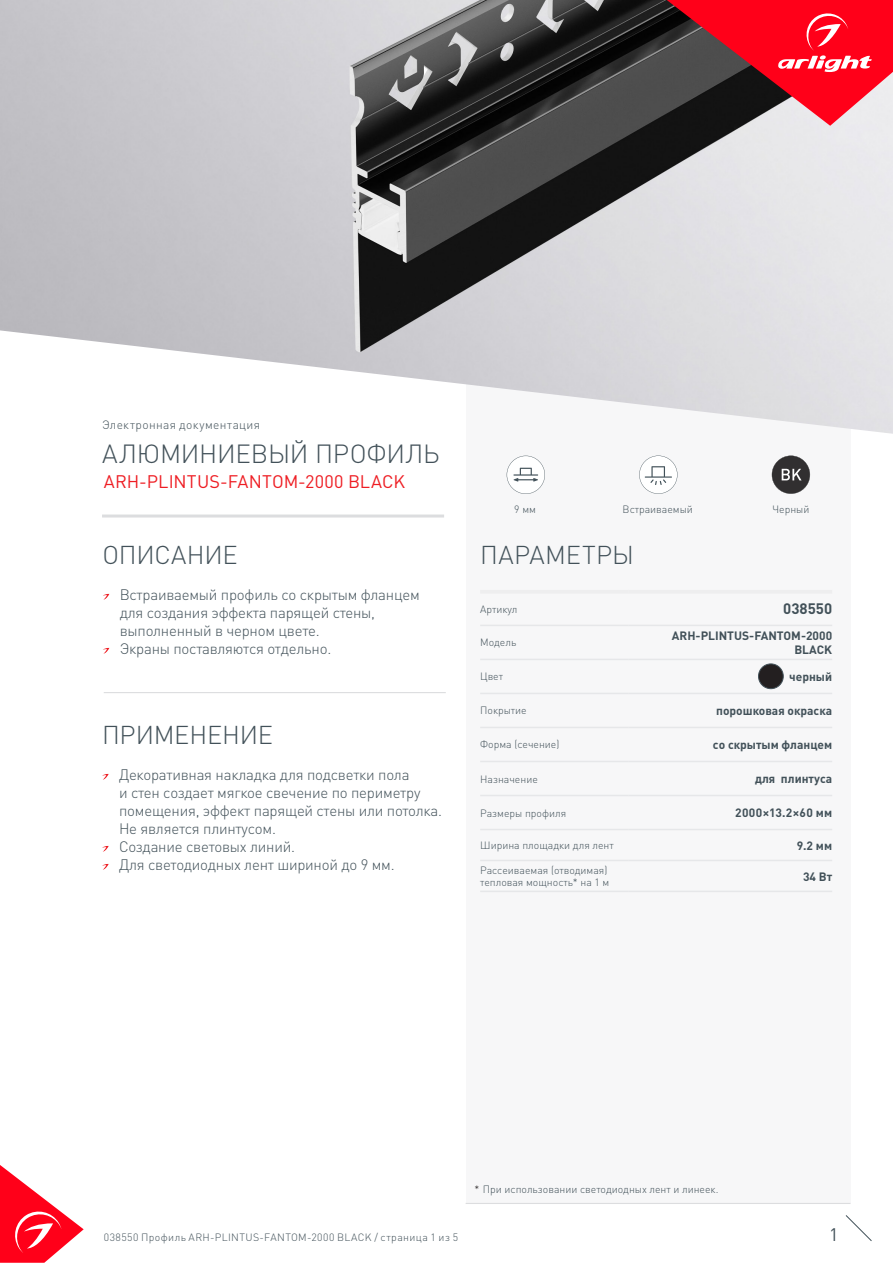
<style>
.page{position:relative;width:893px;height:1263px;background:#fff}
.page>*{position:absolute;margin:0;border:0;box-sizing:border-box;transform-origin:0 0}
.t1{font:300 25.95px "DIN Pro";letter-spacing:-.01em;color:#425159}
.t2{font:300 25.5px "DIN Pro";letter-spacing:-.005em;color:#425159}
.t3{font:300 25.5px "DIN Pro";letter-spacing:.015em;color:#425159}
.t4{font:18px "DIN Pro";letter-spacing:.005em;color:#ee1d23}
.t5{font:18px "DIN Pro";color:#425159}
.t6{font:300 15px/18px "DIN Pro";letter-spacing:-.015em;color:#425159}
.t7{font:700 15px "DIN Pro";color:#425159}
.t8{font:700 12px/14.4px "DIN Pro";color:#425159;text-align:right}
.t9{font:300 12px "DIN Pro";letter-spacing:.03em;color:#425159}
.t10{font:700 12px "DIN Pro";letter-spacing:.025em;color:#425159}
.t11{font:300 10.5px/12.6px "DIN Pro";color:#425159}
.t12{font:300 10.5px "DIN Pro";letter-spacing:.04em;color:#425159}
.s1{color:#231f20}
</style>
<div class="page">
<svg style="left:0;top:1165px;width:84px;height:98px"></svg>
<svg style="left:845px;top:1215px;width:27px;height:26px"></svg>
<div style="left:466px;top:250px;width:384px;height:953px;background:#f7f7f8"></div>
<svg style="left:507px;top:456px;width:38px;height:38px"></svg>
<hr style="left:102px;top:514px;width:342px;height:3px;background:#dcdddf">
<img style="left:0;top:0;width:893px;height:434px">
<hr style="left:480px;top:590px;width:148px;height:4px;background:#eeeeef">
<hr style="left:628px;top:590px;width:204px;height:4px;background:#eeeeef">
<hr style="left:480px;top:625px;width:148px;height:1px;background:#e6e7e9">
<hr style="left:628px;top:625px;width:204px;height:1px;background:#e6e7e9">
<hr style="left:480px;top:659px;width:148px;height:1px;background:#e6e7e9">
<hr style="left:628px;top:659px;width:204px;height:1px;background:#e6e7e9">
<hr style="left:480px;top:693px;width:148px;height:1px;background:#e6e7e9">
<hr style="left:628px;top:693px;width:204px;height:1px;background:#e6e7e9">
<hr style="left:480px;top:727px;width:148px;height:1px;background:#e6e7e9">
<hr style="left:628px;top:727px;width:204px;height:1px;background:#e6e7e9">
<hr style="left:480px;top:761px;width:148px;height:1px;background:#e6e7e9">
<hr style="left:628px;top:761px;width:204px;height:1px;background:#e6e7e9">
<hr style="left:480px;top:795px;width:148px;height:1px;background:#e6e7e9">
<hr style="left:628px;top:795px;width:204px;height:1px;background:#e6e7e9">
<hr style="left:480px;top:829px;width:148px;height:1px;background:#e6e7e9">
<hr style="left:628px;top:829px;width:204px;height:1px;background:#e6e7e9">
<hr style="left:480px;top:860px;width:148px;height:1px;background:#e6e7e9">
<hr style="left:628px;top:860px;width:204px;height:1px;background:#e6e7e9">
<hr style="left:480px;top:891px;width:148px;height:1px;background:#e6e7e9">
<hr style="left:628px;top:891px;width:204px;height:1px;background:#e6e7e9">
<svg style="left:667px;top:0;width:226px;height:126px;background:#ba2f3d"></svg>
<div style="left:758px;top:664px;width:25px;height:25px;background:#231f20;border-radius:50%"></div>
<div style="left:758px;top:663px;width:26px;height:26px;border:1px solid #425159;border-radius:50%"></div>
<svg style="left:772px;top:456px;width:38px;height:38px"></svg>
<svg style="left:639px;top:456px;width:38px;height:38px"></svg>
<hr style="left:466px;top:1203px;width:384px;height:1px;background:#dcdddf">
<svg style="left:103px;top:594px;width:6px;height:6px"></svg>
<svg style="left:103px;top:648px;width:6px;height:6px"></svg>
<svg style="left:102px;top:774px;width:7px;height:6px"></svg>
<svg style="left:102px;top:846px;width:7px;height:6px"></svg>
<svg style="left:102px;top:864px;width:7px;height:6px"></svg>
<hr style="left:104px;top:692px;width:342px;height:1px;background:#dcdddf">
<p class="t9" style="left:102px;top:417px;width:160px">Электронная документация</p>
<p class="t1" style="left:102px;top:436px;width:339px">АЛЮМИНИЕВЫЙ ПРОФИЛЬ</p>
<p class="t4" style="left:104px;top:470px;width:303px">ARH-PLINTUS-FANTOM-2000 BLACK</p>
<p class="t2" style="left:102px;top:537px;width:137px">ОПИСАНИЕ</p>
<p class="t6" style="left:120px;top:584px;width:301px">Встраиваемый профиль со скрытым фланцем для создания эффекта парящей стены, выполненный в черном цвете.</p>
<p class="t6" style="left:120px;top:638px;width:213px">Экраны поставляются отдельно.</p>
<p class="t2" style="left:102px;top:717px;width:172px">ПРИМЕНЕНИЕ</p>
<p class="t6" style="left:119px;top:764px;width:324px">Декоративная накладка для подсветки пола<br>и стен создает мягкое свечение по периметру помещения, эффект парящей стены или потолка.<br>Не является плинтусом.</p>
<p class="t6" style="left:119px;top:836px;width:178px">Создание световых линий.</p>
<p class="t6" style="left:119px;top:854px;width:277px">Для светодиодных лент шириной до 9 мм.</p>
<p class="t11" style="left:514px;top:502px;width:23px">9 мм</p>
<p class="t11" style="left:623px;top:502px;width:72px">Встраиваемый</p>
<p class="t11" style="left:772px;top:502px;width:38px">Черный</p>
<p class="t3" style="left:480px;top:537px;width:155px">ПАРАМЕТРЫ</p>
<p class="t11" style="left:480px;top:602px;width:39px">Артикул</p>
<p class="t7" style="left:783px;top:599px;width:50px">038550</p>
<p class="t11" style="left:480px;top:636px;width:38px">Модель</p>
<p class="t8" style="left:672px;top:628px;width:162px">ARH-PLINTUS-FANTOM-2000<br>BLACK</p>
<p class="t11" style="left:480px;top:670px;width:24px">Цвет</p>
<p class="t8" style="left:789px;top:669px;width:44px">черный</p>
<p class="t11" style="left:480px;top:704px;width:48px">Покрытие</p>
<p class="t8" style="left:716px;top:703px;width:117px">порошковая окраска</p>
<p class="t11" style="left:480px;top:738px;width:81px">Форма (сечение)</p>
<p class="t8" style="left:713px;top:737px;width:121px">со скрытым фланцем</p>
<p class="t11" style="left:480px;top:772px;width:59px">Назначение</p>
<p class="t8" style="left:755px;top:771px;width:79px">для плинтуса</p>
<p class="t11" style="left:480px;top:806px;width:87px">Размеры профиля</p>
<p class="t10" style="left:735px;top:805px;width:98px">2000×13.2×60 мм</p>
<p class="t11" style="left:480px;top:838px;width:135px">Ширина площадки для лент</p>
<p class="t8" style="left:797px;top:837px;width:37px">9.2 мм</p>
<p class="t11" style="left:480px;top:863px;width:131px">Рассеиваемая (отводимая) тепловая мощность* на 1 м</p>
<p class="t8" style="left:803px;top:868px;width:31px">34 Вт</p>
<p class="t11" style="left:474px;top:1183px;width:246px"><span class="s1">*</span> При использовании светодиодных лент и линеек.</p>
<p class="t12" style="left:104px;top:1230px;width:356px">038550 Профиль ARH-PLINTUS-FANTOM-2000 BLACK / страница 1 из 5</p>
<p class="t5" style="left:829px;top:1222px;width:11px">1</p>
</div>
